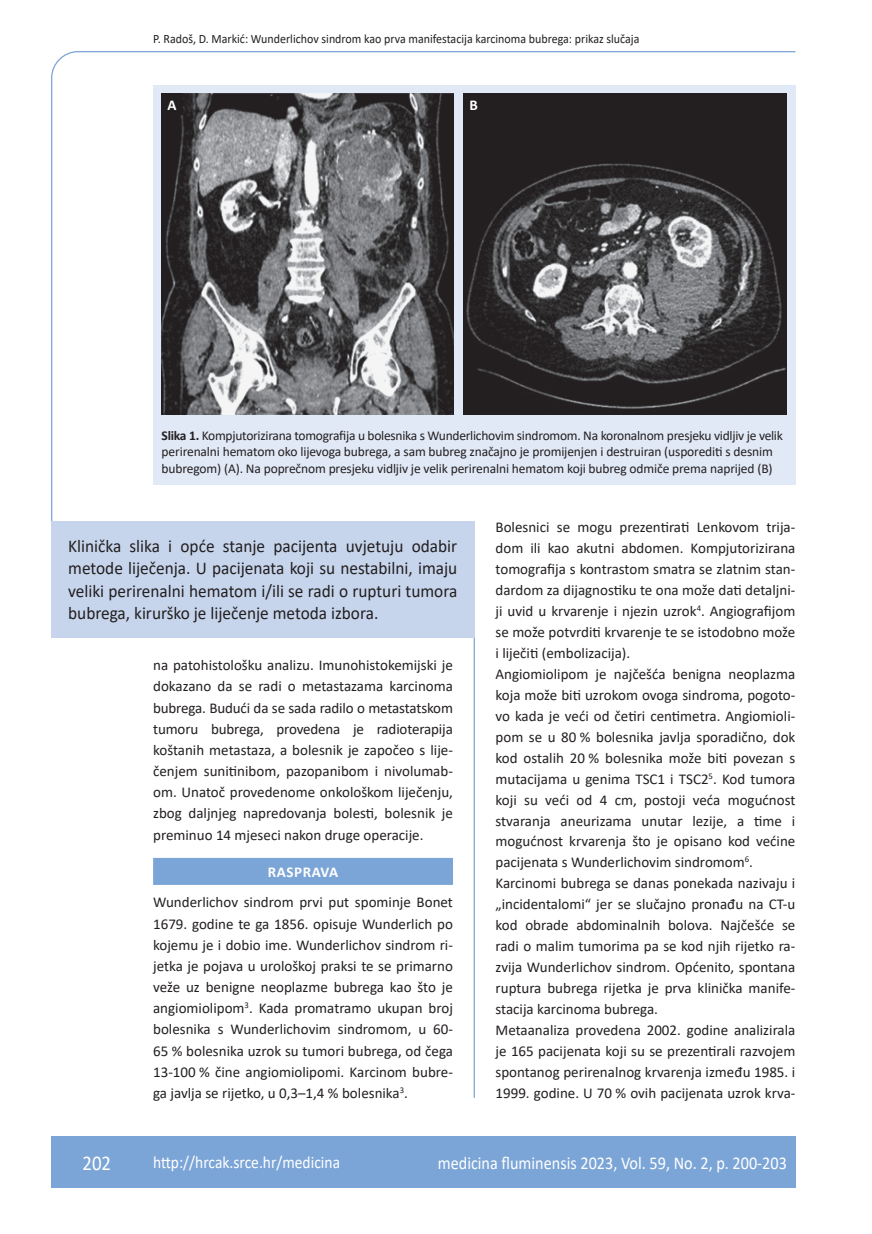
<style>
.page{position:relative;width:872px;height:1234px;background:#fff}
.page>*{position:absolute;margin:0;border:0;box-sizing:border-box;transform-origin:0 0}
.t1{font:21px "Calibri";color:#fff;scale:.9 1}
.anterfile{font:18px/22.5px "Calibri";color:#231f20;text-align:justify;scale:.96 1}
.t2{font:18px "Calibri";color:#fff;scale:.9 1}
.t3{font:17.25px "Calibri";color:#fff;scale:.9 1}
.osnovni_tekst{font:15px/21px "Calibri";color:#231f20;text-align:justify}
.naslov_ruler{font:700 15px "Calibri";letter-spacing:.04em;color:#fff}
.potpis_slika{font:700 15px "Calibri";color:#fff}
.potpis_slika-2{font:13.5px/16.5px "Calibri";letter-spacing:-.01em;color:#231f20}
.glava{font:12.75px "Calibri";color:#231f20;scale:.94 1}
.s1{font-weight:700}
</style>
<div class="page">
<svg style="left:51px;top:51px;width:745px;height:472px"></svg>
<hr style="left:473px;top:638px;width:2px;height:459px;background:#7ca5d7">
<div style="left:51px;top:1135px;width:744px;height:51px;background:#7ca5d7"></div>
<div style="left:153px;top:857px;width:300px;height:27px;background:#7ca5d7"></div>
<div style="left:51px;top:521px;width:423px;height:117px;background:#c6d5ec"></div>
<div style="left:153px;top:85px;width:642px;height:399px;background:#e1e9f6"></div>
<img style="left:162px;top:94px;width:291px;height:321px">
<img style="left:463px;top:94px;width:323px;height:321px">
<div style="left:161px;top:94px;width:22px;height:21px;background:#231f20"></div>
<div style="left:463px;top:94px;width:21px;height:21px;background:#231f20"></div>
<p class="glava" style="left:153px;top:29px;width:519px">P. Radoš, D. Markić: Wunderlichov sindrom kao prva manifestacija karcinoma bubrega: prikaz slučaja</p>
<p class="potpis_slika" style="left:167px;top:94px;width:11px">A</p>
<p class="potpis_slika" style="left:469px;top:94px;width:10px">B</p>
<p class="potpis_slika-2" style="left:162px;top:427px;width:623px"><span class="s1">Slika 1.</span> Kompjutorizirana tomografija u bolesnika s Wunderlichovim sindromom. Na koronalnom presjeku vidljiv je velik perirenalni hematom oko lijevoga bubrega, a sam bubreg značajno je promijenjen i destruiran (usporediti s desnim bubregom) (A). Na poprečnom presjeku vidljiv je velik perirenalni hematom koji bubreg odmiče prema naprijed (B)</p>
<p class="anterfile" style="left:68px;top:533px;width:407px">Klinička slika i opće stanje pacijenta uvjetuju odabir metode liječenja. U pacijenata koji su nestabilni, imaju veliki perirenalni hematom i/ili se radi o rupturi tumora bubrega, kirurško je liječenje metoda izbora.</p>
<p class="osnovni_tekst" style="left:153px;top:654px;width:301px">na patohistološku analizu. Imunohistokemijski je dokazano da se radi o metastazama karcinoma bubrega. Budući da se sada radilo o metastatskom tumoru bubrega, provedena je radioterapija koštanih metastaza, a bolesnik je započeo s lije&shy;čenjem sunitinibom, pazopanibom i nivolumab&shy;om. Unatoč provedenome onkološkom liječenju, zbog daljnjeg napredovanja bolesti, bolesnik je preminuo 14 mjeseci nakon druge operacije.</p>
<p class="naslov_ruler" style="left:268px;top:860px;width:72px">RASPRAVA</p>
<p class="osnovni_tekst" style="left:153px;top:891px;width:301px">Wunderlichov sindrom prvi put spominje Bonet 1679. godine te ga 1856. opisuje Wunderlich po kojemu je i dobio ime. Wunderlichov sindrom ri&shy;jetka je pojava u urološkoj praksi te se primarno veže uz benigne neoplazme bubrega kao što je angiomiolipom<sup>3</sup>. Kada promatramo ukupan broj bolesnika s Wunderlichovim sindromom, u 60- 65 % bolesnika uzrok su tumori bubrega, od čega 13-100 % čine angiomiolipomi. Karcinom bubre&shy;ga javlja se rijetko, u 0,3–1,4 % bolesnika<sup>3</sup>.</p>
<p class="osnovni_tekst" style="left:495px;top:516px;width:301px">Bolesnici se mogu prezentirati Lenkovom trija&shy;dom ili kao akutni abdomen. Kompjutorizirana tomografija s kontrastom smatra se zlatnim stan&shy;dardom za dijagnostiku te ona može dati detaljni&shy;ji uvid u krvarenje i njezin uzrok<sup>4</sup>. Angiografijom se može potvrditi krvarenje te se istodobno može i liječiti (embolizacija).</p>
<p class="osnovni_tekst" style="left:495px;top:663px;width:301px">Angiomiolipom je najčešća benigna neoplazma koja može biti uzrokom ovoga sindroma, pogoto&shy;vo kada je veći od četiri centimetra. Angiomioli&shy;pom se u 80 % bolesnika javlja sporadično, dok kod ostalih 20 % bolesnika može biti povezan s mutacijama u genima TSC1 i TSC2<sup>5</sup>. Kod tumora koji su veći od 4 cm, postoji veća mogućnost stvaranja aneurizama unutar lezije, a time i mogućnost krvarenja što je opisano kod većine pacijenata s Wunderlichovim sindromom<sup>6</sup>.</p>
<p class="osnovni_tekst" style="left:495px;top:872px;width:301px">Karcinomi bubrega se danas ponekada nazivaju i „incidentalomi“ jer se slučajno pronađu na CT-u kod obrade abdominalnih bolova. Najčešće se radi o malim tumorima pa se kod njih rijetko ra&shy;zvija Wunderlichov sindrom. Općenito, spontana ruptura bubrega rijetka je prva klinička manife&shy;stacija karcinoma bubrega.</p>
<p class="osnovni_tekst" style="left:495px;top:1018px;width:301px">Metaanaliza provedena 2002. godine analizirala je 165 pacijenata koji su se prezentirali razvojem spontanog perirenalnog krvarenja između 1985. i 1999. godine. U 70 % ovih pacijenata uzrok krva-</p>
<p class="t1" style="left:82px;top:1147px;width:33px">202</p>
<p class="t3" style="left:153px;top:1149px;width:209px">http://hrcak.srce.hr/medicina</p>
<p class="t2" style="left:438px;top:1149px;width:389px">medicina fluminensis 2023, Vol. 59, No. 2, p. 200-203</p>
</div>
